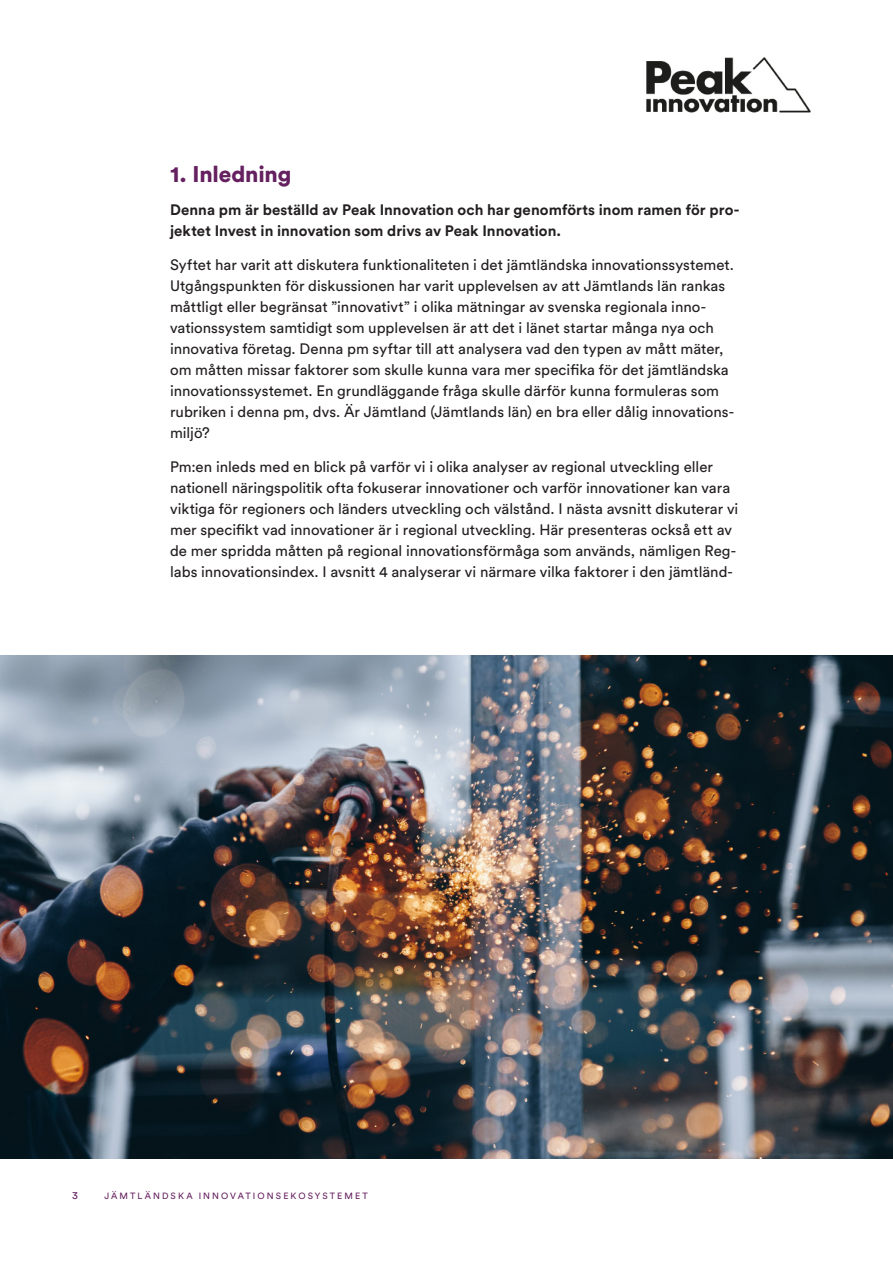
<style>
.page{position:relative;width:893px;height:1263px;background:#fff}
.page>*{position:absolute;margin:0;border:0;box-sizing:border-box;transform-origin:0 0}
.t1{font:900 22.5px "Circular Std";letter-spacing:-.01em;color:#65205f}
.t2{font:15px/21px "Circular Std";color:#231f20}
.t3{font:700 15px/21px "Circular Std";color:#231f20}
.t4{font:10.5px "Circular Std";color:#65205f}
.t5{font:9px "Circular Std";letter-spacing:.23em;color:#65205f}
</style>
<div class="page">
<img style="left:646px;top:57px;width:165px;height:56px">
<img style="left:0;top:656px;width:893px;height:503px">
<p class="t1" style="left:170px;top:159px;width:123px">1. Inledning</p>
<p class="t3" style="left:170px;top:199px;width:571px">Denna pm är beställd av Peak Innovation och har genomförts inom ramen för pro&shy;jektet Invest in innovation som drivs av Peak Innovation.</p>
<p class="t2" style="left:170px;top:254px;width:565px">Syftet har varit att diskutera funktionaliteten i det jämtländska innovationssystemet.<br>Utgångspunkten för diskussionen har varit upplevelsen av att Jämtlands län rankas måttligt eller begränsat ”innovativt” i olika mätningar av svenska regionala inno&shy;vationssystem samtidigt som upplevelsen är att det i länet startar många nya och innovativa företag. Denna pm syftar till att analysera vad den typen av mått mäter, om måtten missar faktorer som skulle kunna vara mer specifika för det jämtländska innovationssystemet. En grundläggande fråga skulle därför kunna formuleras som rubriken i denna pm, dvs. Är Jämtland (Jämtlands län) en bra eller dålig innovations&shy;miljö?</p>
<p class="t2" style="left:170px;top:456px;width:570px">Pm:en inleds med en blick på varför vi i olika analyser av regional utveckling eller nationell näringspolitik ofta fokuserar innovationer och varför innovationer kan vara viktiga för regioners och länders utveckling och välstånd. I nästa avsnitt diskuterar vi mer specifikt vad innovationer är i regional utveckling. Här presenteras också ett av de mer spridda måtten på regional innovationsförmåga som används, nämligen Reg&shy;labs innovationsindex. I avsnitt 4 analyserar vi närmare vilka faktorer i den jämtländ-</p>
<p class="t4" style="left:72px;top:1189px;width:7px">3</p>
<p class="t5" style="left:104px;top:1190px;width:265px">JÄMTLÄNDSKA INNOVATIONSEKOSYSTEMET</p>
</div>
